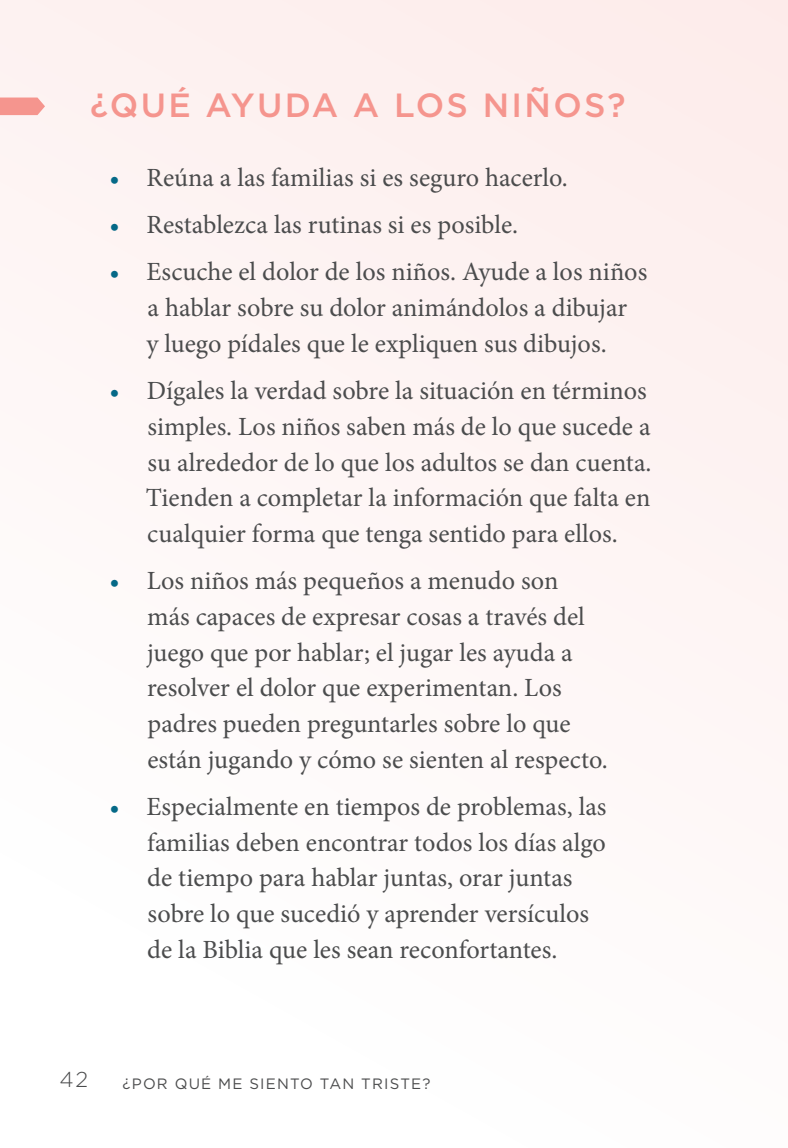
<style>
.page{position:relative;width:788px;height:1148px;background:#fef7f6}
.page>*{position:absolute;margin:0;border:0;box-sizing:border-box;transform-origin:0 0}
.Heading_2{font:500 33.5px "Gotham";letter-spacing:.07em;color:#f5958e}
.t1{font:26.25px/35.8px "Minion Pro";letter-spacing:-.005em;color:#4b4c4d}
.t2{font:300 21.5px "Gotham";color:#4b4c4d}
.t3{font:15px "Gotham";letter-spacing:.08em;color:#4b4c4d}
.s1{color:#056987}
</style>
<div class="page">
<svg style="left:0;top:97px;width:45px;height:18px"></svg>
<p class="Heading_2" style="left:90px;top:83px;width:537px">¿QUÉ AYUDA A LOS NIÑOS?</p>
<p class="t1" style="left:109px;top:160px;width:460px"><span class="s1">•</span> Reúna a las familias si es seguro hacerlo.</p>
<p class="t1" style="left:109px;top:207px;width:410px"><span class="s1">•</span> Restablezca las rutinas si es posible.</p>
<p class="t1" style="left:146px;top:254px;width:502px;text-indent:-37px"><span class="s1">•</span> Escuche el dolor de los niños. Ayude a los niños a hablar sobre su dolor animándolos a dibujar<br>y luego pídales que le expliquen sus dibujos.</p>
<p class="t1" style="left:146px;top:373px;width:507px;text-indent:-36px"><span class="s1">•</span> Dígales la verdad sobre la situación en términos simples. Los niños saben más de lo que sucede a su alrededor de lo que los adultos se dan cuenta.<br>Tienden a completar la información que falta en cualquier forma que tenga sentido para ellos.</p>
<p class="t1" style="left:147px;top:563px;width:462px;text-indent:-38px"><span class="s1">•</span> Los niños más pequeños a menudo son<br>más capaces de expresar cosas a través del juego que por hablar; el jugar les ayuda a resolver el dolor que experimentan. Los padres pueden preguntarles sobre lo que están jugando y cómo se sienten al respecto.</p>
<p class="t1" style="left:147px;top:788px;width:460px;text-indent:-38px"><span class="s1">•</span> Especialmente en tiempos de problemas, las familias deben encontrar todos los días algo de tiempo para hablar juntas, orar juntas sobre lo que sucedió y aprender versículos de la Biblia que les sean reconfortantes.</p>
<p class="t2" style="left:59px;top:1065px;width:30px">42</p>
<p class="t3" style="left:122px;top:1074px;width:309px">¿POR QUÉ M E SIENTO TAN TRISTE?</p>
</div>
